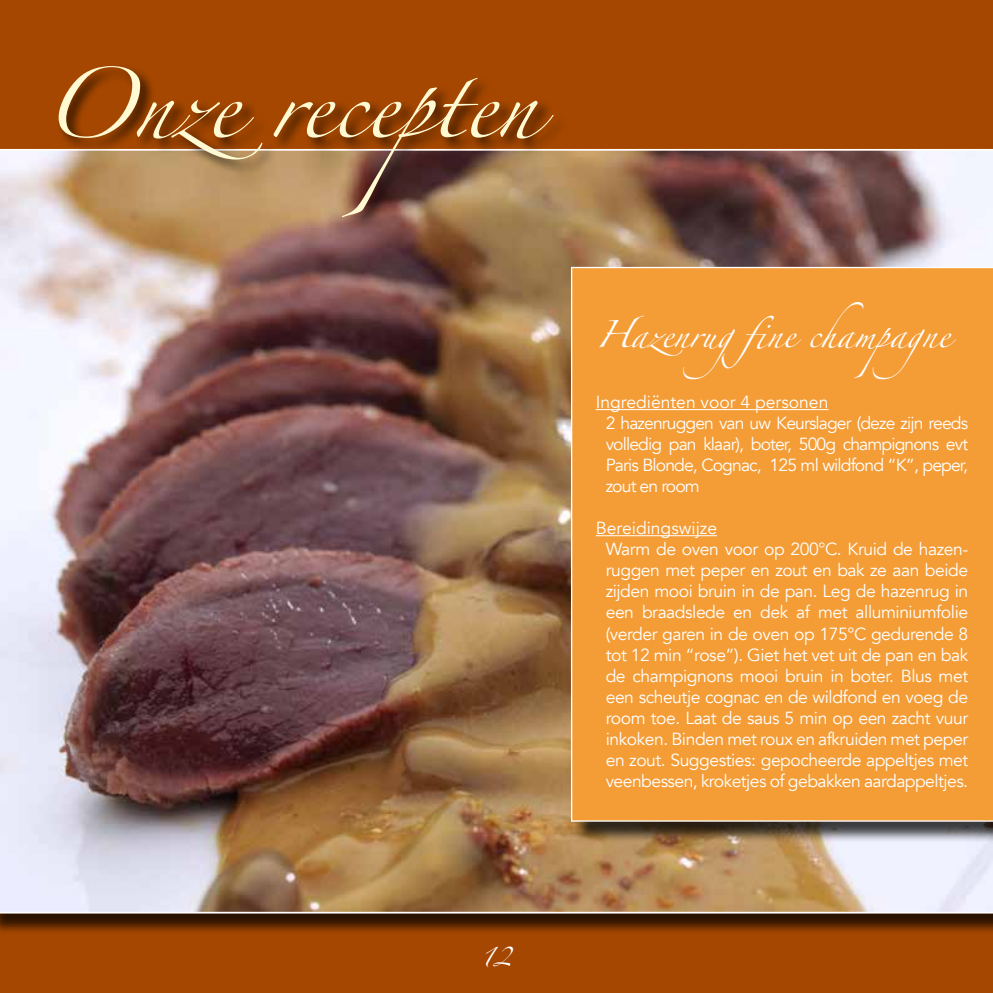
<style>
.page{position:relative;width:993px;height:993px;background:#fff}
.page>*{position:absolute;margin:0;border:0;box-sizing:border-box;transform-origin:0 0}
.t1{font:63px "Zapfino";color:#fffad2}
.t2{font:24.5px "Zapfino";color:#fff}
.t3{font:17.5px/21px "Avenir";letter-spacing:-.025em;color:#fff}
.t4{font:17.5px/21px "Avenir";letter-spacing:-.05em;color:#fff}
.t5{font:17.5px "Zapfino";color:#fff}
</style>
<div class="page">
<div style="left:0;top:0;width:992px;height:992px;background:#a54701"></div>
<div style="left:0;top:151px;width:992px;height:784px;background:#000;opacity:.75"></div>
<img style="left:0;top:149px;width:992px;height:764px">
<div style="left:573px;top:269px;width:419px;height:574px;background:#000;opacity:.75"></div>
<div style="left:570px;top:267px;width:422px;height:554px;background:#f49d37"></div>
<hr style="left:595px;top:409px;width:233px;height:1px;background:#fff">
<hr style="left:595px;top:535px;width:121px;height:1px;background:#fff">
<div style="left:56px;top:63px;width:513px;height:169px;background:#000;opacity:.75"></div>
<h1 class="t1" style="left:40px;top:78px;width:498px">Onze recepten</h1>
<h2 class="t2" style="left:595px;top:324px;width:364px">Hazenrugfine champagne</h2>
<p class="t4" style="left:605px;top:392px;width:364px;text-indent:-10px">Ingrediënten voor 4 personen<br>2 hazenruggen van uw Keurslager (deze zijn reeds volledig pan klaar), boter, 500g champignons evt Paris Blonde, Cognac, 125 ml wildfond “K”, peper, zout en room</p>
<p class="t3" style="left:605px;top:518px;width:364px;text-indent:-10px">Bereidingswijze<br>Warm de oven voor op 200°C. Kruid de hazen&shy;ruggen met peper en zout en bak ze aan beide zijden mooi bruin in de pan. Leg de hazenrug in een braadslede en dek af met alluminiumfolie (verder garen in de oven op 175°C gedurende 8 tot 12 min “rose”). Giet het vet uit de pan en bak de champignons mooi bruin in boter. Blus met een scheutje cognac en de wildfond en voeg de room toe. Laat de saus 5 min op een zacht vuur inkoken. Binden met roux en afkruiden met peper en zout. Suggesties: gepocheerde appeltjes met veenbessen, kroketjes of gebakken aardappeltjes.</p>
<p class="t5" style="left:481px;top:948px;width:32px">12</p>
</div>
